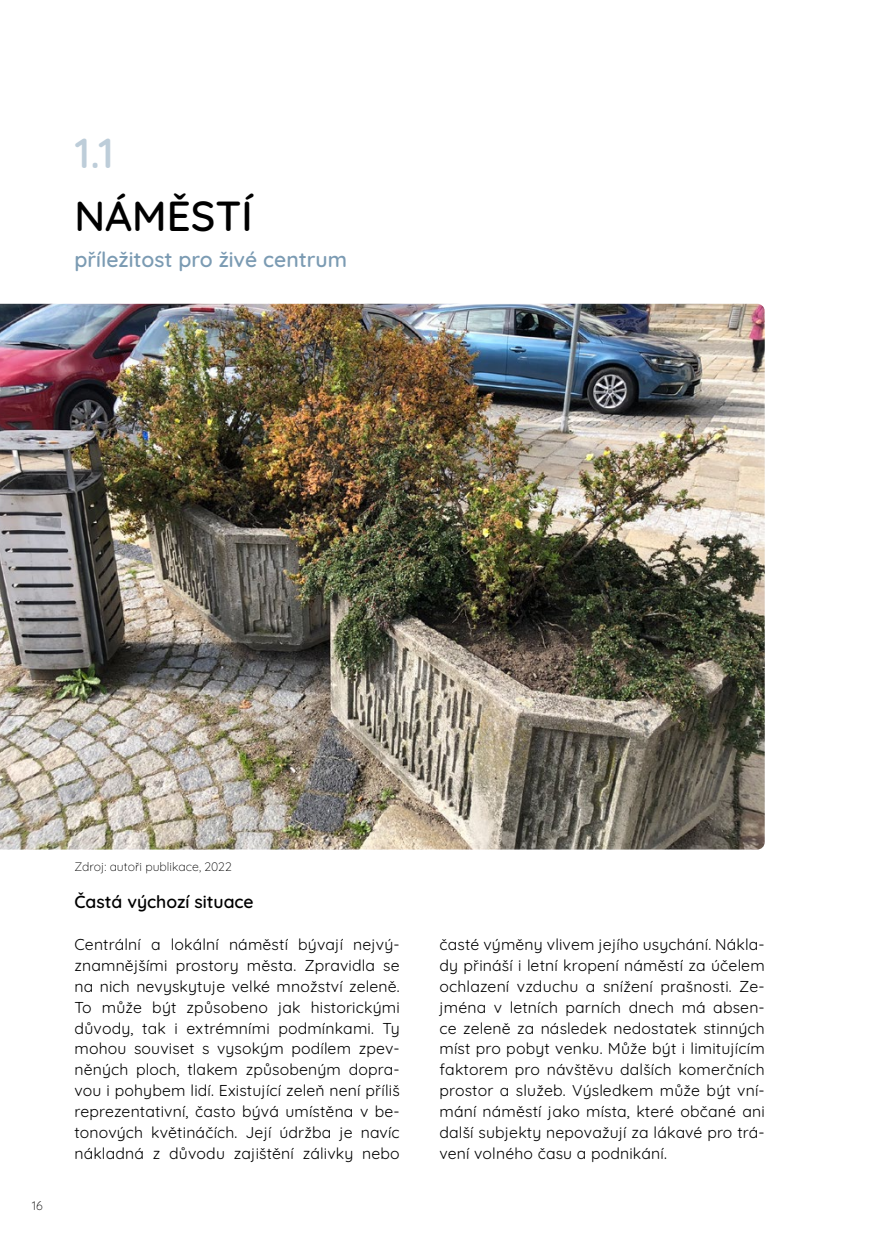
<style>
.page{position:relative;width:874px;height:1241px;background:#fff}
.page>*{position:absolute;margin:0;border:0;box-sizing:border-box;transform-origin:0 0}
.t1{font:600 42px/63px "Quicksand";color:#000}
.H3_podnadpis{font:600 21px "Quicksand";color:#7b9bb3}
.t2{font:600 17.5px "Quicksand";color:#000}
.bezny_text_2s{font:15.75px/20.8px "Quicksand";letter-spacing:.01em;color:#000;text-align:justify}
.popisek{font:300 12.25px "Quicksand";color:#000}
.s1{color:#bdcdd9}
</style>
<div class="page">
<img style="left:0;top:304px;width:764px;height:545px">
<p class="t1" style="left:74px;top:118px;width:180px"><span class="s1">1.1<br></span>NÁMĚSTÍ</p>
<p class="H3_podnadpis" style="left:74px;top:243px;width:274px">příležitost pro živé centrum</p>
<p class="popisek" style="left:32px;top:1195px;width:12px">16</p>
<p class="popisek" style="left:74px;top:856px;width:159px">Zdroj: autoři publikace, 2022</p>
<h4 class="t2" style="left:74px;top:888px;width:181px">Častá výchozí situace</h4>
<p class="bezny_text_2s" style="left:74px;top:932px;width:326px">Centrální a lokální náměstí bývají nejvý&shy;znamnějšími prostory města. Zpravidla se na nich nevyskytuje velké množství zeleně.<br>To může být způsobeno jak historickými důvody, tak i extrémními podmínkami. Ty mohou souviset s vysokým podílem zpev&shy;něných ploch, tlakem způsobeným dopra&shy;vou i pohybem lidí. Existující zeleň není příliš reprezentativní, často bývá umístěna v be&shy;tonových květináčích. Její údržba je navíc nákladná z důvodu zajištění zálivky nebo</p>
<p class="bezny_text_2s" style="left:439px;top:932px;width:326px">časté výměny vlivem jejího usychání. Nákla&shy;dy přináší i letní kropení náměstí za účelem ochlazení vzduchu a snížení prašnosti. Ze&shy;jména v letních parních dnech má absen&shy;ce zeleně za následek nedostatek stinných míst pro pobyt venku. Může být i limitujícím faktorem pro návštěvu dalších komerčních prostor a služeb. Výsledkem může být vní&shy;mání náměstí jako místa, které občané ani další subjekty nepovažují za lákavé pro trá&shy;vení volného času a podnikání.</p>
</div>
